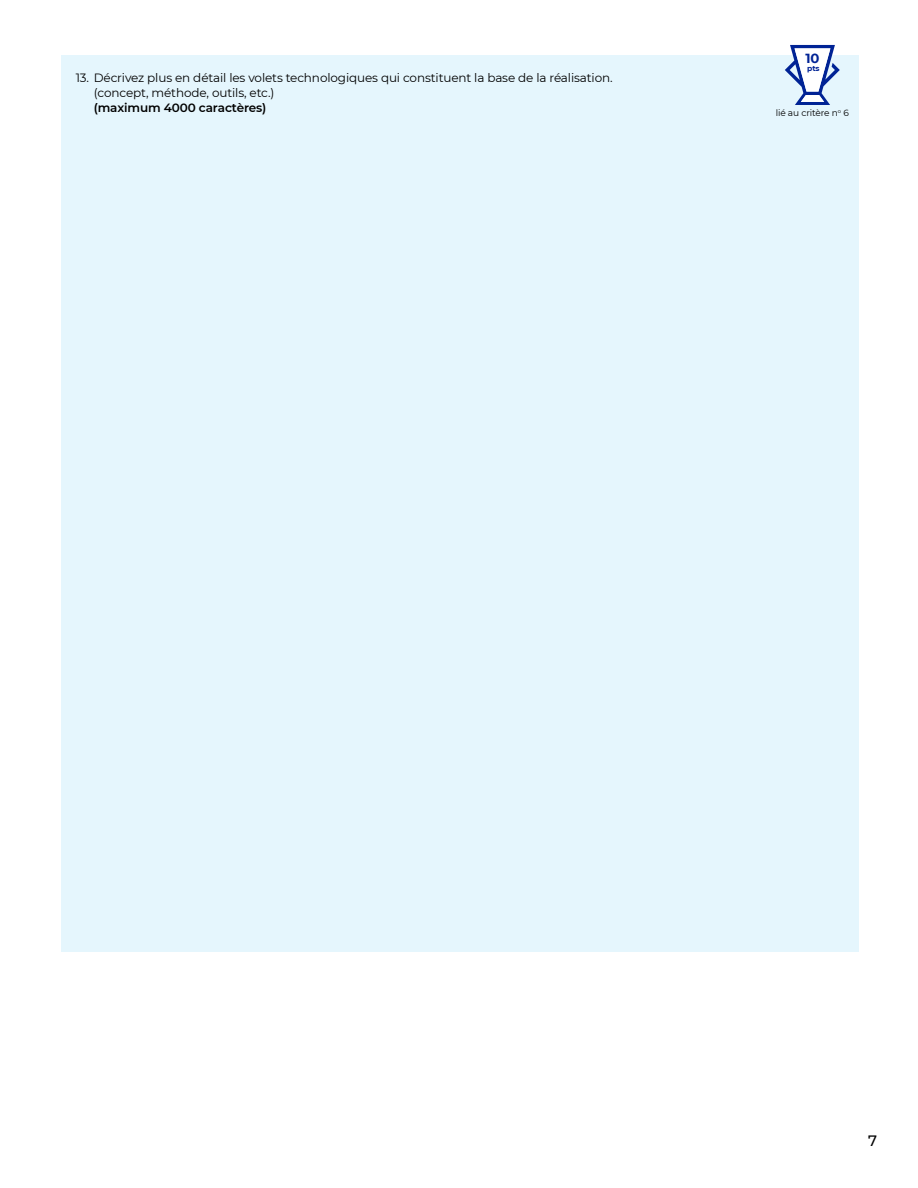
<style>
.page{position:relative;width:918px;height:1188px;background:#fff}
.page>*{position:absolute;margin:0;border:0;box-sizing:border-box;transform-origin:0 0}
.t1{font:500 15px "Montserrat";color:#000}
.t2{font:700 13.2px "Montserrat";color:#002395}
.t3{font:12px/15px "Montserrat";letter-spacing:-.01em;color:#000}
.t4{font:600 12px "Montserrat";letter-spacing:-.01em;color:#000}
.t5{font:9px "Montserrat";letter-spacing:-.01em;color:#000}
.t6{font:700 7.65px "Montserrat";color:#002395}
</style>
<div class="page">
<div style="left:61px;top:56px;width:798px;height:896px;background:#e5f6fd"></div>
<svg style="left:785px;top:45px;width:55px;height:60px"></svg>
<p class="t3" style="left:94px;top:70px;width:520px;text-indent:-18px">13. Décrivez plus en détail les volets technologiques qui constituent la base de la réalisation. (concept, méthode, outils, etc.)</p>
<p class="t4" style="left:94px;top:99px;width:174px">(maximum 4000 caractères)</p>
<p class="t2" style="left:805px;top:49px;width:16px">10</p>
<p class="t6" style="left:807px;top:63px;width:14px">pts</p>
<p class="t5" style="left:776px;top:106px;width:75px">lié au critère n<sup>o</sup> 6</p>
<p class="t1" style="left:868px;top:1130px;width:10px">7</p>
</div>
